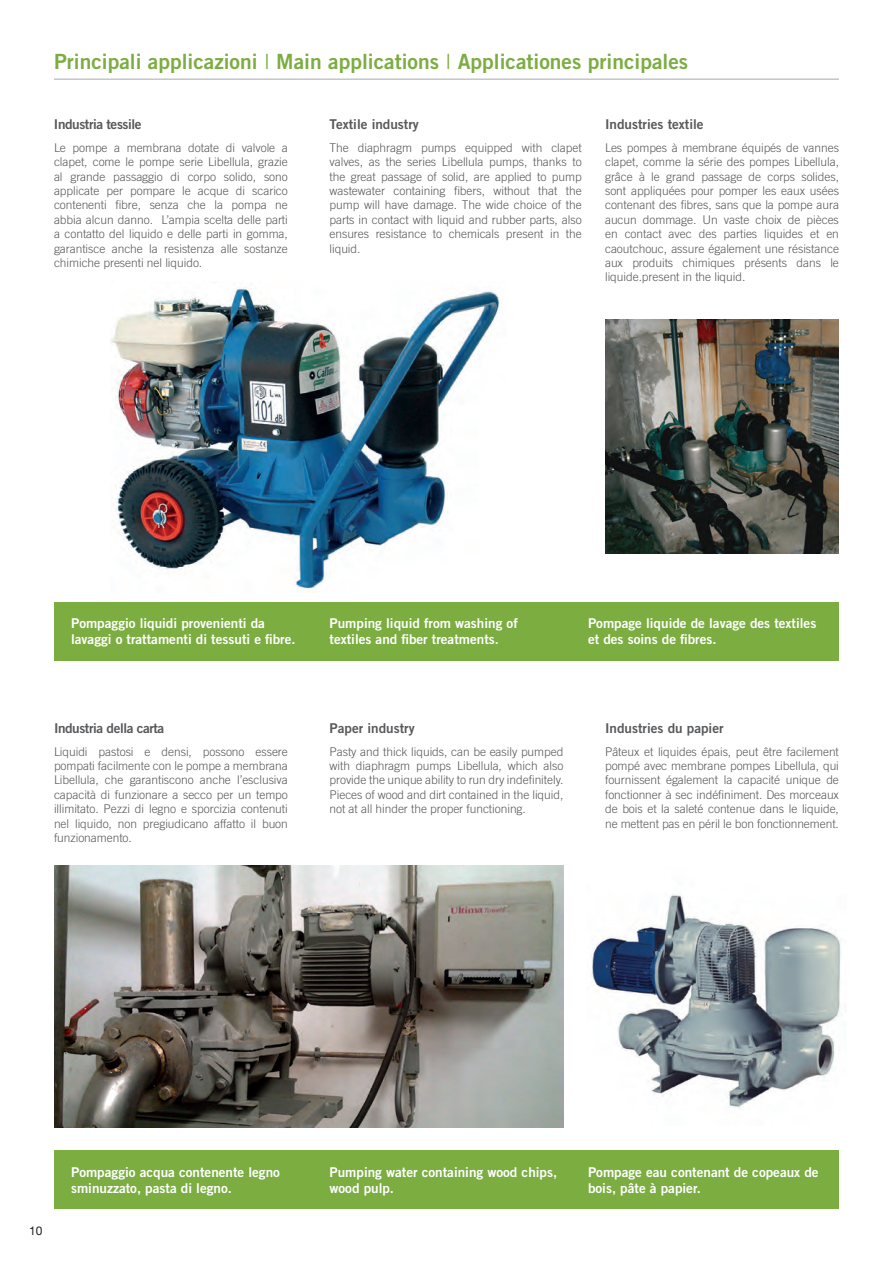
<style>
.page{position:relative;width:893px;height:1263px;background:#fff}
.page>*{position:absolute;margin:0;border:0;box-sizing:border-box;transform-origin:0 0}
.t1{font:21px "Trade Gothic LT Std Bd 2";color:#7bad41}
.t2{font:13.5px/16.2px "Trade Gothic LT Std Bd 2";color:#fff}
.t3{font:13.5px "Trade Gothic LT Std Bd 2";color:#57585a}
.t4{font:13.5px "Trade Gothic LT Std Bd 2";letter-spacing:-.03em;color:#57585a}
.t5{font:300 12px/14.4px "Trade Gothic LT Std";letter-spacing:-.005em;color:#57585a;text-align:justify}
.t6{font:12px "Helvetica Neue LT Std";color:#231f20}
.s1{font-family:"Trade Gothic LT Std";font-weight:300}
</style>
<div class="page">
<img style="left:54px;top:866px;width:509px;height:261px">
<img style="left:111px;top:287px;width:389px;height:302px">
<hr style="left:54px;top:79px;width:785px;height:1px;background:#a8a9ad">
<div style="left:54px;top:602px;width:785px;height:58px;background:#7bad41"></div>
<img style="left:605px;top:319px;width:234px;height:234px">
<div style="left:54px;top:1150px;width:785px;height:59px;background:#7bad41"></div>
<img style="left:591px;top:894px;width:250px;height:215px">
<h1 class="t1" style="left:54px;top:49px;width:636px">Principali applicazioni <span class="s1">I</span> Main applications <span class="s1">I</span> Applicationes principales</h1>
<p class="t4" style="left:54px;top:116px;width:89px">Industria tessile</p>
<p class="t5" style="left:54px;top:140px;width:235px">Le pompe a membrana dotate di valvole a clapet, come le pompe serie Libellula, grazie al grande passaggio di corpo solido, sono applicate per pompare le acque di scarico contenenti fibre, senza che la pompa ne abbia alcun danno. L’ampia scelta delle parti a contatto del liquido e delle parti in gomma, garantisce anche la resistenza alle sostanze chimiche presenti nel liquido.</p>
<p class="t3" style="left:330px;top:116px;width:91px">Textile industry</p>
<p class="t5" style="left:330px;top:140px;width:254px">The diaphragm pumps equipped with clapet valves, as the series Libellula pumps, thanks to the great passage of solid, are applied to pump wastewater containing fibers, without that the pump will have damage. The wide choice of the parts in contact with liquid and rubber parts, also ensures resistance to chemicals present in the liquid.</p>
<p class="t3" style="left:605px;top:116px;width:100px">Industries textile</p>
<p class="t5" style="left:605px;top:140px;width:235px">Les pompes à membrane équipés de vannes clapet, comme la série des pompes Libellula, grâce à le grand passage de corps solides, sont appliquées pour pomper les eaux usées contenant des fibres, sans que la pompe aura aucun dommage. Un vaste choix de pièces en contact avec des parties liquides et en caoutchouc, assure également une résistance aux produits chimiques présents dans le liquide.present in the liquid.</p>
<p class="t2" style="left:71px;top:615px;width:226px">Pompaggio liquidi provenienti da lavaggi o trattamenti di tessuti e fibre.</p>
<p class="t2" style="left:330px;top:615px;width:190px">Pumping liquid from washing of textiles and fiber treatments.</p>
<p class="t2" style="left:588px;top:615px;width:230px">Pompage liquide de lavage des textiles et des soins de fibres.</p>
<p class="t4" style="left:54px;top:719px;width:112px">Industria della carta</p>
<p class="t5" style="left:54px;top:744px;width:235px">Liquidi pastosi e densi, possono essere pompati facilmente con le pompe a membrana Libellula, che garantiscono anche l’esclusiva capacità di funzionare a secco per un tempo illimitato. Pezzi di legno e sporcizia contenuti nel liquido, non pregiudicano affatto il buon funzionamento.</p>
<p class="t3" style="left:330px;top:719px;width:87px">Paper industry</p>
<p class="t5" style="left:330px;top:744px;width:235px">Pasty and thick liquids, can be easily pumped with diaphragm pumps Libellula, which also provide the unique ability to run dry indefinitely.<br>Pieces of wood and dirt contained in the liquid, not at all hinder the proper functioning.</p>
<p class="t3" style="left:605px;top:719px;width:120px">Industries du papier</p>
<p class="t5" style="left:605px;top:744px;width:235px">Pâteux et liquides épais, peut être facilement pompé avec membrane pompes Libellula, qui fournissent également la capacité unique de fonctionner à sec indéfiniment. Des morceaux de bois et la saleté contenue dans le liquide, ne mettent pas en péril le bon fonctionnement.</p>
<p class="t6" style="left:29px;top:1224px;width:15px">10</p>
<p class="t2" style="left:71px;top:1163px;width:210px">Pompaggio acqua contenente legno sminuzzato, pasta di legno.</p>
<p class="t2" style="left:330px;top:1163px;width:229px">Pumping water containing wood chips, wood pulp.</p>
<p class="t2" style="left:588px;top:1163px;width:232px">Pompage eau contenant de copeaux de bois, pâte à papier.</p>
</div>
